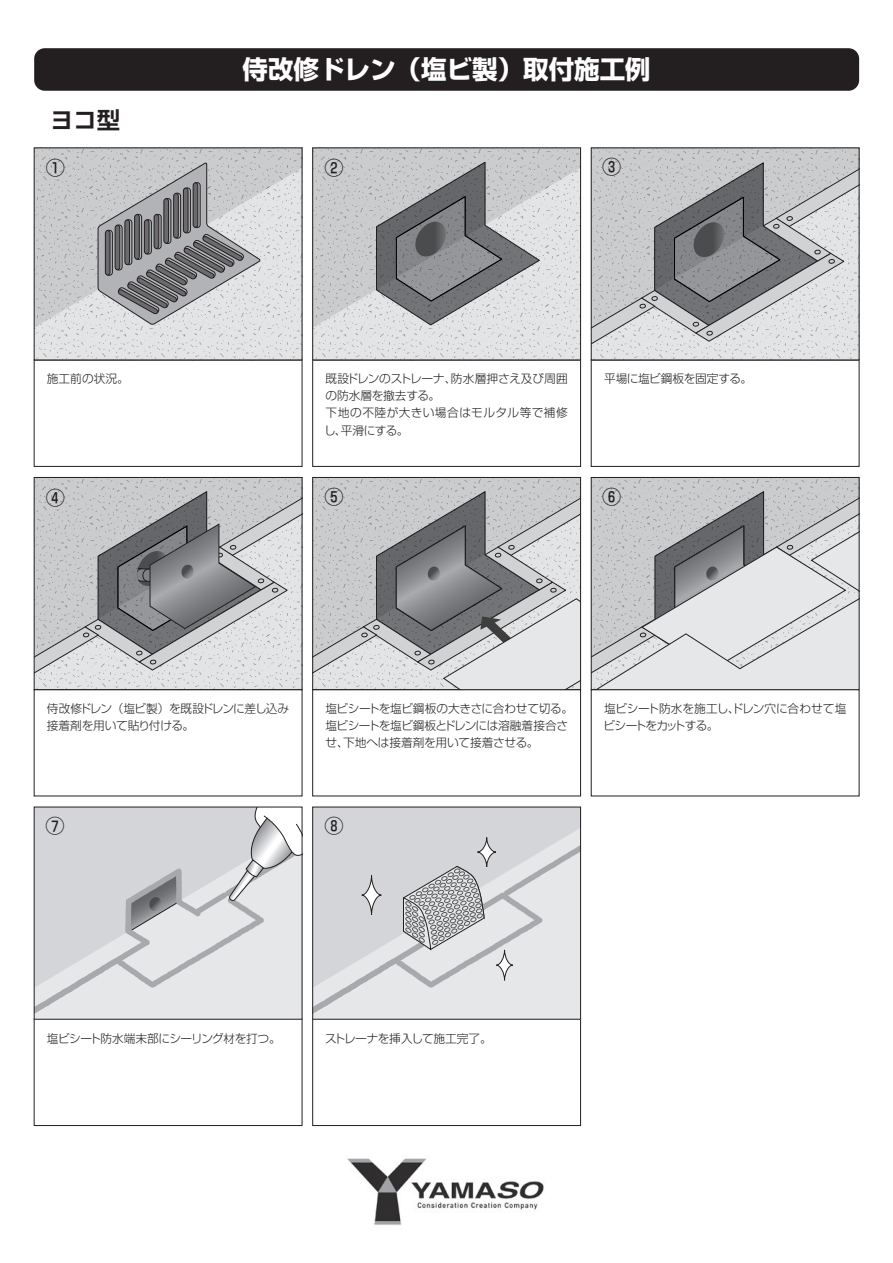
<style>
.page{position:relative;width:893px;height:1263px;background:#fff}
.page>*{position:absolute;margin:0;border:0;box-sizing:border-box;transform-origin:0 0}
.t1{font:700 25.5px "Shin Go Pro";color:#fff}
.t2{font:700 23.4px "Shin Go Pro De";color:#231f20}
.t3{font:500 19.2px "Shin Go Pro";color:#231f20}
.t4{font:300 11.7px/17px "Shin Go Pro";letter-spacing:-.02em;color:#231f20}
.t5{font:300 11.7px/17px "Shin Go Pro";letter-spacing:.005em;color:#231f20}
</style>
<div class="page">
<img style="left:347px;top:1158px;width:197px;height:67px">
<div style="left:591px;top:360px;width:268px;height:107px;border:1px solid #231f20"></div>
<div style="left:312px;top:360px;width:269px;height:107px;border:1px solid #231f20"></div>
<div style="left:34px;top:360px;width:268px;height:107px;border:1px solid #231f20"></div>
<div style="left:312px;top:689px;width:269px;height:107px;border:1px solid #231f20"></div>
<div style="left:312px;top:1019px;width:269px;height:107px;border:1px solid #231f20"></div>
<div style="left:34px;top:1019px;width:268px;height:107px;border:1px solid #231f20"></div>
<div style="left:314px;top:809px;width:265px;height:29px;background:#d4d5d8"></div>
<svg style="left:314px;top:838px;width:265px;height:179px;background:#d6d7d9"></svg>
<svg style="left:362px;top:875px;width:19px;height:40px"></svg>
<div style="left:362px;top:875px;width:19px;height:40px;border:1px solid #231f20;border-radius:50%"></div>
<svg style="left:477px;top:837px;width:19px;height:30px"></svg>
<div style="left:477px;top:837px;width:19px;height:30px;border:1px solid #231f20;border-radius:50%"></div>
<svg style="left:496px;top:950px;width:17px;height:30px"></svg>
<div style="left:496px;top:950px;width:17px;height:30px;border:1px solid #231f20;border-radius:50%"></div>
<svg style="left:36px;top:479px;width:264px;height:209px;background:#b6b7b9"></svg>
<svg style="left:593px;top:150px;width:264px;height:208px;background:#b5b6b8"></svg>
<svg style="left:314px;top:150px;width:265px;height:208px;background:#d5d6d7"></svg>
<svg style="left:376px;top:162px;width:164px;height:163px;background:#9d9ea0"></svg>
<svg style="left:36px;top:150px;width:264px;height:208px;background:#d5d6d7"></svg>
<svg style="left:98px;top:163px;width:163px;height:162px;background:#a8a8aa"></svg>
<div style="left:312px;top:148px;width:269px;height:212px;border:1px solid #231f20"></div>
<div style="left:34px;top:477px;width:268px;height:213px;border:1px solid #231f20"></div>
<svg style="left:314px;top:479px;width:265px;height:209px;background:#b5b6b8"></svg>
<div style="left:312px;top:477px;width:269px;height:213px;border:1px solid #231f20"></div>
<svg style="left:593px;top:479px;width:264px;height:209px;background:#c7c8c9"></svg>
<div style="left:591px;top:477px;width:268px;height:213px;border:1px solid #231f20"></div>
<svg style="left:36px;top:809px;width:264px;height:208px;background:#d7d8da"></svg>
<div style="left:312px;top:807px;width:269px;height:212px;border:1px solid #231f20"></div>
<div style="left:34px;top:48px;width:825px;height:43px;background:#231f20;border-radius:11px"></div>
<h2 class="t2" style="left:50px;top:101px;width:72px">ヨコ型</h2>
<h1 class="t1" style="left:243px;top:49px;width:410px">侍改修ドレン（塩ビ製）取付施工例</h1>
<h3 class="t3" style="left:46px;top:152px;width:21px">①</h3>
<h3 class="t3" style="left:324px;top:152px;width:21px">②</h3>
<h3 class="t3" style="left:602px;top:151px;width:21px">③</h3>
<p class="t4" style="left:47px;top:369px;width:83px">施工前の状況。</p>
<p class="t5" style="left:324px;top:369px;width:245px">既設ドレンのストレーナ、防水層押さえ及び周囲の防水層を撤去する。<br>下地の不陸が大きい場合はモルタル等で補修し、平滑にする。</p>
<p class="t4" style="left:604px;top:369px;width:150px">平場に塩ビ鋼板を固定する。</p>
<h3 class="t3" style="left:46px;top:482px;width:21px">④</h3>
<h3 class="t3" style="left:324px;top:481px;width:21px">⑤</h3>
<h3 class="t3" style="left:602px;top:480px;width:21px">⑥</h3>
<p class="t4" style="left:47px;top:699px;width:244px">侍改修ドレン（塩ビ製）を既設ドレンに差し込み接着剤を用いて貼り付ける。</p>
<p class="t4" style="left:325px;top:699px;width:249px">塩ビシートを塩ビ鋼板の大きさに合わせて切る。塩ビシートを塩ビ鋼板とドレンには溶融着接合させ、下地へは接着剤を用いて接着させる。</p>
<p class="t4" style="left:603px;top:699px;width:244px">塩ビシート防水を施工し、ドレン穴に合わせて塩ビシートをカットする。</p>
<h3 class="t3" style="left:46px;top:810px;width:21px">⑦</h3>
<h3 class="t3" style="left:324px;top:810px;width:21px">⑧</h3>
<p class="t4" style="left:47px;top:1028px;width:235px">塩ビシート防水端末部にシーリング材を打つ。</p>
<p class="t4" style="left:325px;top:1028px;width:168px">ストレーナを挿入して施工完了。</p>
</div>
